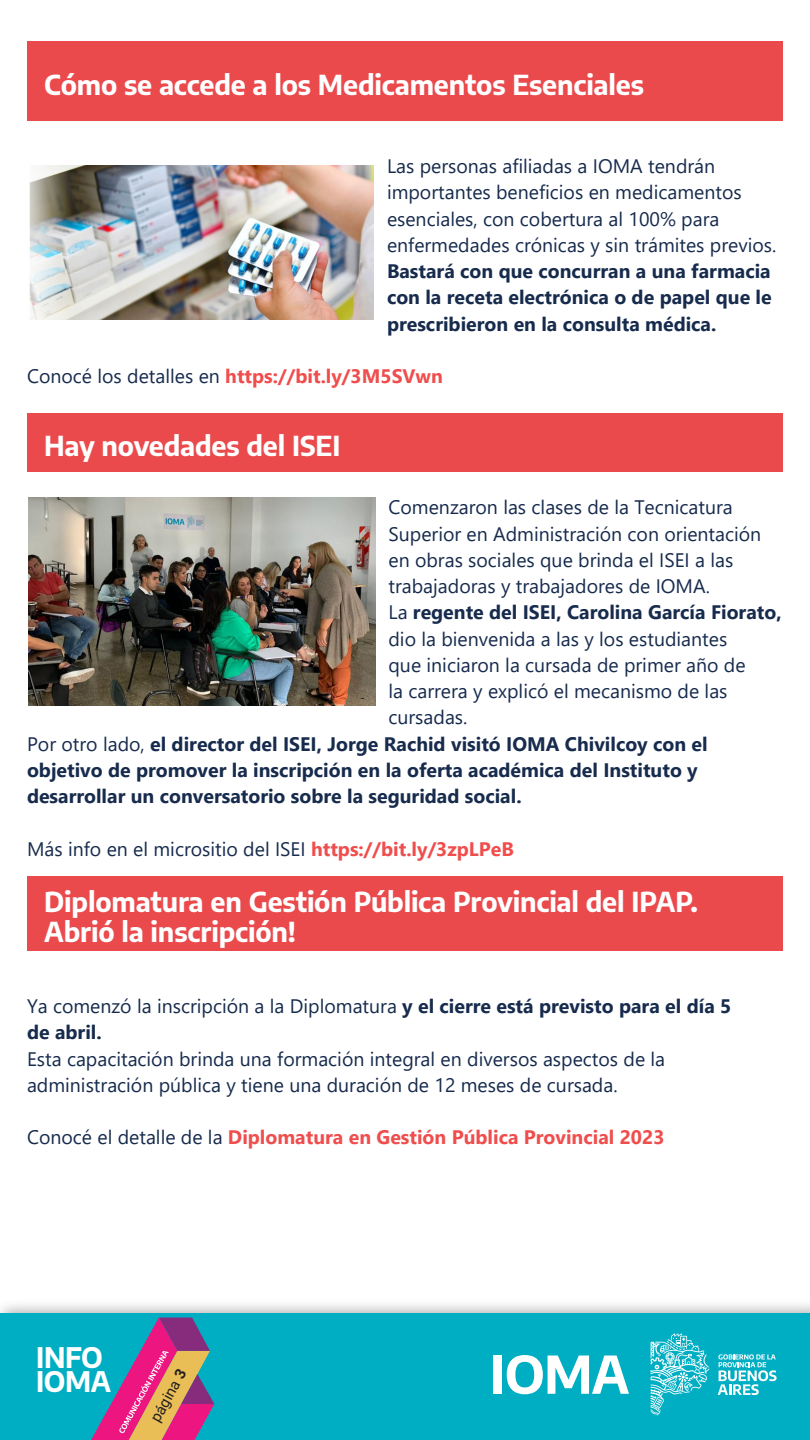
<style>
.page{position:relative;width:810px;height:1440px;background:#fff}
.page>*{position:absolute;margin:0;border:0;box-sizing:border-box;transform-origin:0 0}
.t1{font:700 27.83px/24.1px "Encode Sans";letter-spacing:-.015em;color:#fff}
.t2{font:700 27px/30px "Encode Sans";letter-spacing:-.005em;color:#fff}
.t3{font:19.5px/26.2px "Segoe UI";color:#172b4d}
.t4{font:700 19.5px "Segoe UI";color:#172b4d}
.t5{font:700 19.5px "Segoe UI";color:#f04d4d}
.t6{font:15px "Roboto";color:#231f20}
.s1{font-weight:700}
.s2{font-weight:400;color:#172b4d}
.s3{font-weight:400}
.s4{font-weight:700;color:#f04d4d}
</style>
<div class="page">
<img style="left:0;top:1305px;width:810px;height:9px">
<div style="left:0;top:1314px;width:810px;height:126px;background:#00aec3"></div>
<svg style="left:718px;top:1354px;width:59px;height:41px"></svg>
<svg style="left:651px;top:1333px;width:58px;height:82px"></svg>
<div style="left:494px;top:1356px;width:8px;height:38px;background:#fff"></div>
<svg style="left:507px;top:1355px;width:122px;height:39px"></svg>
<svg style="left:91px;top:1317px;width:123px;height:123px"></svg>
<div style="left:27px;top:41px;width:756px;height:80px;background:#eb4a4d"></div>
<div style="left:27px;top:413px;width:756px;height:59px;background:#eb4a4d"></div>
<div style="left:27px;top:876px;width:756px;height:75px;background:#eb4a4d"></div>
<img style="left:28px;top:497px;width:347px;height:209px">
<img style="left:29px;top:165px;width:344px;height:154px">
<p class="t2" style="left:44px;top:68px;width:601px">Cómo se accede a los Medicamentos Esenciales</p>
<p class="t3" style="left:387px;top:151px;width:391px">Las personas afiliadas a IOMA tendrán importantes beneficios en medicamentos esenciales, con cobertura al 100% para enfermedades crónicas y sin trámites previos.<br><span class="s1">Bastará con que concurran a una farmacia con la receta electrónica o de papel que le prescribieron en la consulta médica.</span></p>
<p class="t5" style="left:27px;top:358px;width:417px"><span class="s2">Conocé los detalles en</span> https://bit.ly/3M5SVwn</p>
<p class="t2" style="left:44px;top:430px;width:298px">Hay novedades del ISEI</p>
<p class="t3" style="left:388px;top:492px;width:346px">Comenzaron las clases de la Tecnicatura</p>
<p class="t3" style="left:388px;top:519px;width:374px">Superior en Administración con orientación</p>
<p class="t3" style="left:388px;top:545px;width:346px">en obras sociales que brinda el ISEI a las</p>
<p class="t3" style="left:388px;top:571px;width:323px">trabajadoras y trabajadores de IOMA.</p>
<p class="t4" style="left:388px;top:594px;width:395px"><span class="s3">La</span> regente del ISEI, Carolina García Fiorato,</p>
<p class="t3" style="left:388px;top:624px;width:340px">dio la bienvenida a las y los estudiantes</p>
<p class="t3" style="left:388px;top:650px;width:359px">que iniciaron la cursada de primer año de</p>
<p class="t3" style="left:388px;top:676px;width:341px">la carrera y explicó el mecanismo de las</p>
<p class="t3" style="left:388px;top:702px;width:80px">cursadas.</p>
<p class="t4" style="left:27px;top:725px;width:682px"><span class="s3">Por otro lado,</span> el director del ISEI, Jorge Rachid visitó IOMA Chivilcoy con el</p>
<p class="t4" style="left:27px;top:751px;width:672px">objetivo de promover la inscripción en la oferta académica del Instituto y</p>
<p class="t4" style="left:27px;top:778px;width:496px">desarrollar un conversatorio sobre la seguridad social.</p>
<p class="t3" style="left:27px;top:834px;width:488px">Más info en el micrositio del ISEI <span class="s4">https://bit.ly/3zpLPeB</span></p>
<p class="t2" style="left:44px;top:885px;width:655px">Diplomatura en Gestión Pública Provincial del IPAP.<br>Abrió la inscripción!</p>
<p class="t3" style="left:27px;top:991px;width:706px">Ya comenzó la inscripción a la Diplomatura <span class="s1">y el cierre está previsto para el día 5 de abril.<br></span>Esta capacitación brinda una formación integral en diversos aspectos de la administración pública y tiene una duración de 12 meses de cursada.</p>
<p class="t5" style="left:27px;top:1119px;width:639px"><span class="s2">Conocé el detalle de la</span> Diplomatura en Gestión Pública Provincial 2023</p>
<h1 class="t1" style="left:36px;top:1343px;width:77px">INFO<br>IOMA</h1>
<p class="t6" style="left:145px;top:1415px;width:59px;rotate:-61deg">página <span class="s1">3</span></p>
</div>
